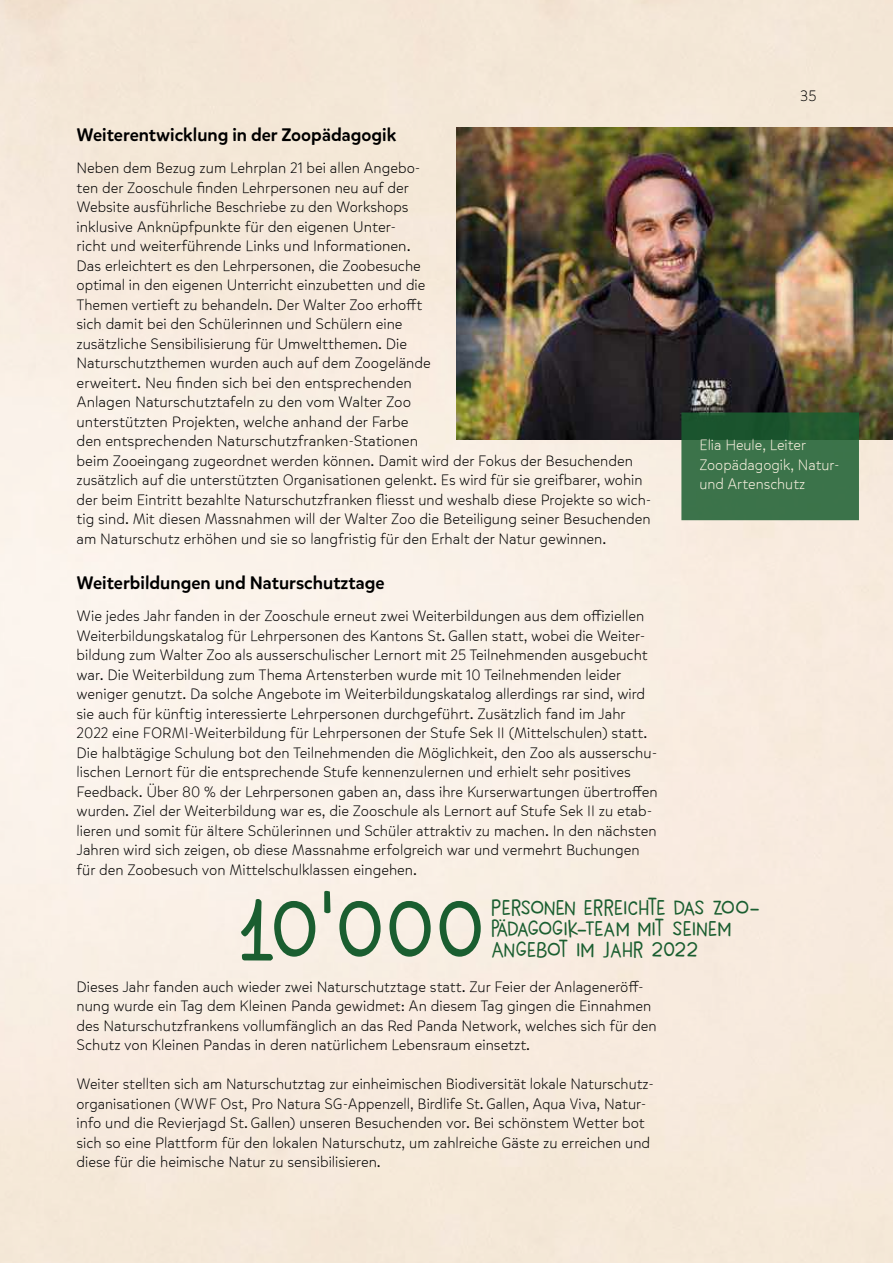
<style>
.page{position:relative;width:893px;height:1263px;background:#fff}
.page>*{position:absolute;margin:0;border:0;box-sizing:border-box;transform-origin:0 0}
.t1{font:90px "New Beginnings";color:#1a5e30}
.t2{font:22.5px/21px "New Beginnings";color:#1a5e30}
.t3{font:500 18px "Mikado";color:#000}
.t4{font:300 15px/19.5px "Mikado";color:#000}
.t5{font:300 15px/19.5px "Mikado";color:#fff6e5}
</style>
<div class="page">
<img style="left:0;top:0;width:893px;height:1263px">
<img style="left:0;top:636px;width:1px;height:627px">
<img style="left:456px;top:128px;width:437px;height:311px">
<svg style="left:700px;top:431px;width:140px;height:70px;background:#376f46"></svg>
<div style="left:681px;top:412px;width:178px;height:108px;border:18px solid #1a5e30"></div>
<p class="t3" style="left:77px;top:124px;width:321px">Weiterentwicklung in der Zoopädagogik</p>
<p class="t4" style="left:77px;top:159px;width:576px">Neben dem Bezug zum Lehrplan 21 bei allen Angebo-<br>ten der Zooschule finden Lehrpersonen neu auf der<br>Website ausführliche Beschriebe zu den Workshops<br>inklusive Anknüpfpunkte für den eigenen Unter-<br>richt und weiterführende Links und Informationen.<br>Das erleichtert es den Lehrpersonen, die Zoobesuche<br>optimal in den eigenen Unterricht einzubetten und die<br>Themen vertieft zu behandeln. Der Walter Zoo erhofft<br>sich damit bei den Schülerinnen und Schülern eine<br>zusätzliche Sensibilisierung für Umweltthemen. Die<br>Naturschutzthemen wurden auch auf dem Zoogelände<br>erweitert. Neu finden sich bei den entsprechenden<br>Anlagen Naturschutztafeln zu den vom Walter Zoo<br>unterstützten Projekten, welche anhand der Farbe<br>den entsprechenden Naturschutzfranken-Stationen<br>beim Zooeingang zugeordnet werden können. Damit wird der Fokus der Besuchenden zusätzlich auf die unterstützten Organisationen gelenkt. Es wird für sie greifbarer, wohin der beim Eintritt bezahlte Naturschutzfranken fliesst und weshalb diese Projekte so wich&shy;tig sind. Mit diesen Massnahmen will der Walter Zoo die Beteiligung seiner Besuchenden am Naturschutz erhöhen und sie so langfristig für den Erhalt der Natur gewinnen.</p>
<p class="t3" style="left:77px;top:572px;width:309px">Weiterbildungen und Naturschutztage</p>
<p class="t4" style="left:77px;top:606px;width:583px">Wie jedes Jahr fanden in der Zooschule erneut zwei Weiterbildungen aus dem offiziellen Weiterbildungskatalog für Lehrpersonen des Kantons St. Gallen statt, wobei die Weiter&shy;bildung zum Walter Zoo als ausserschulischer Lernort mit 25 Teilnehmenden ausgebucht war. Die Weiterbildung zum Thema Artensterben wurde mit 10 Teilnehmenden leider weniger genutzt. Da solche Angebote im Weiterbildungskatalog allerdings rar sind, wird sie auch für künftig interessierte Lehrpersonen durchgeführt. Zusätzlich fand im Jahr 2022 eine FORMI-Weiterbildung für Lehrpersonen der Stufe Sek II (Mittelschulen) statt.<br>Die halbtägige Schulung bot den Teilnehmenden die Möglichkeit, den Zoo als ausserschu&shy;lischen Lernort für die entsprechende Stufe kennenzulernen und erhielt sehr positives Feedback. Über 80 % der Lehrpersonen gaben an, dass ihre Kurserwartungen übertroffen wurden. Ziel der Weiterbildung war es, die Zooschule als Lernort auf Stufe Sek II zu etab&shy;lieren und somit für ältere Schülerinnen und Schüler attraktiv zu machen. In den nächsten Jahren wird sich zeigen, ob diese Massnahme erfolgreich war und vermehrt Buchungen für den Zoobesuch von Mittelschulklassen eingehen.</p>
<p class="t4" style="left:800px;top:87px;width:18px">35</p>
<p class="t5" style="left:699px;top:436px;width:142px">Elia Heule, Leiter<br>Zoopädagogik, Natur&shy;und Artenschutz</p>
<h1 class="t1" style="left:237px;top:870px;width:250px">10’000</h1>
<h2 class="t2" style="left:491px;top:896px;width:270px">PERSONEN ERREICHTE DAS ZOO-<br>PÄDAGOGIK-TEAM MIT SEINEM</h2>
<h2 class="t2" style="left:491px;top:938px;width:209px">ANGEBOT IM JAHR 2022</h2>
<p class="t4" style="left:77px;top:977px;width:581px">Dieses Jahr fanden auch wieder zwei Naturschutztage statt. Zur Feier der Anlageneröff&shy;nung wurde ein Tag dem Kleinen Panda gewidmet: An diesem Tag gingen die Einnahmen des Naturschutzfrankens vollumfänglich an das Red Panda Network, welches sich für den Schutz von Kleinen Pandas in deren natürlichem Lebensraum einsetzt.</p>
<p class="t4" style="left:77px;top:1074px;width:579px">Weiter stellten sich am Naturschutztag zur einheimischen Biodiversität lokale Naturschutz&shy;organisationen (WWF Ost, Pro Natura SG-Appenzell, Birdlife St. Gallen, Aqua Viva, Natur&shy;info und die Revierjagd St. Gallen) unseren Besuchenden vor. Bei schönstem Wetter bot sich so eine Plattform für den lokalen Naturschutz, um zahlreiche Gäste zu erreichen und diese für die heimische Natur zu sensibilisieren.</p>
</div>
